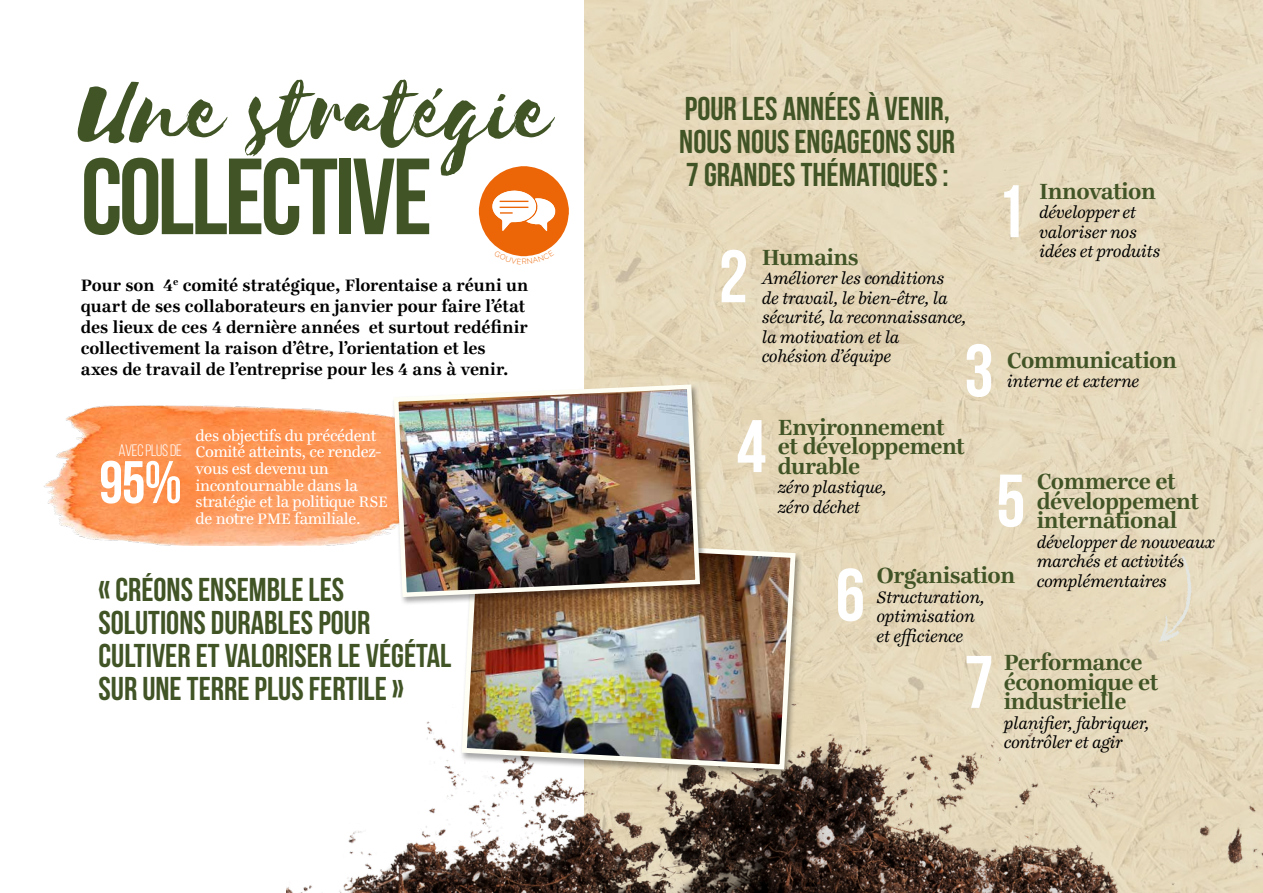
<style>
.page{position:relative;width:1263px;height:893px;background:#fff}
.page>*{position:absolute;margin:0;border:0;box-sizing:border-box;transform-origin:0 0}
.t1{font:108px "Selima";color:#415426}
.t2{font:700 108px "Bebas Neue";letter-spacing:-.03em;color:#415426}
.t3{font:700 74.25px "Bebas Neue";color:#fff}
.t4{font:700 60px "Bebas Neue";color:#fff}
.t5{font:700 33px/33px "Bebas Neue";color:#415426}
.t6{font:700 24px/19.5px "Ingeborg";letter-spacing:-.02em;color:#415426}
.t7{font:italic 18px/19.5px "Ingeborg";letter-spacing:-.02em;color:#000}
.t8{font:700 18px/21px "Ingeborg";color:#000}
.t9{font:16.5px/16.5px "Ingeborg";letter-spacing:-.02em;color:#fff}
.t10{font:16.5px "Bebas Neue";letter-spacing:-.02em;color:#fff}
</style>
<div class="page">
<img style="left:585px;top:0;width:678px;height:704px">
<img style="left:286px;top:704px;width:977px;height:189px">
<img style="left:44px;top:405px;width:347px;height:141px">
<div style="left:459px;top:535px;width:344px;height:243px;background:#000;opacity:.35"></div>
<img style="left:459px;top:534px;width:339px;height:238px">
<div style="left:391px;top:384px;width:316px;height:222px;background:#000;opacity:.35"></div>
<img style="left:391px;top:382px;width:311px;height:217px">
<svg style="left:1158px;top:556px;width:34px;height:86px"></svg>
<svg style="left:479px;top:166px;width:90px;height:91px"></svg>
<h1 class="t1" style="left:81px;top:52px;width:473px">Une stratégie</h1>
<h1 class="t2" style="left:81px;top:138px;width:353px">COLLECTIVE</h1>
<p class="t8" style="left:81px;top:274px;width:449px">Pour son 4<sup>e</sup> comité stratégique, Florentaise a réuni un quart de ses collaborateurs en janvier pour faire l’état des lieux de ces 4 dernière années et surtout redéfinir collectivement la raison d’être, l’orientation et les<br>axes de travail de l’entreprise pour les 4 ans à venir.</p>
<p class="t10" style="left:119px;top:441px;width:65px">AVEC PLUS DE</p>
<h3 class="t4" style="left:99px;top:449px;width:84px">95%</h3>
<p class="t9" style="left:196px;top:427px;width:194px">des objectifs du précédent<br>Comité atteints, ce rendez&shy;vous est devenu un incontournable dans la stratégie et la politique RSE de notre PME familiale.</p>
<h3 class="t5" style="left:99px;top:573px;width:354px">« CRÉONS ENSEMBLE LES<br>SOLUTIONS DURABLES POUR<br>CULTIVER ET VALORISER LE VÉGÉTAL<br>SUR UNE TERRE PLUS FERTILE »</h3>
<h3 class="t5" style="left:679px;top:92px;width:277px">POUR LES ANNÉES À VENIR,<br>NOUS NOUS ENGAGEONS SUR<br>7 GRANDES THÉMATIQUES :</h3>
<h2 class="t3" style="left:719px;top:236px;width:31px">2</h2>
<h3 class="t6" style="left:762px;top:247px;width:99px">Humains</h3>
<p class="t7" style="left:762px;top:269px;width:207px">Améliorer les conditions<br>de travail, le bien-être, la sécurité, la reconnaissance, la motivation et la cohésion d’équipe</p>
<h2 class="t3" style="left:964px;top:330px;width:31px">3</h2>
<h2 class="t3" style="left:996px;top:171px;width:31px">1</h2>
<h3 class="t6" style="left:1039px;top:182px;width:118px">Innovation</h3>
<p class="t7" style="left:1039px;top:204px;width:123px">développer et valoriser nos idées et produits</p>
<h3 class="t6" style="left:1007px;top:351px;width:171px">Communication</h3>
<p class="t7" style="left:1007px;top:373px;width:134px">interne et externe</p>
<h2 class="t3" style="left:737px;top:406px;width:31px">4</h2>
<h3 class="t6" style="left:778px;top:417px;width:188px">Environnement et développement durable</h3>
<p class="t7" style="left:778px;top:478px;width:111px">zéro plastique, zéro déchet</p>
<h2 class="t3" style="left:996px;top:460px;width:31px">5</h2>
<h3 class="t6" style="left:876px;top:566px;width:140px">Organisation</h3>
<p class="t7" style="left:876px;top:588px;width:110px">Structuration, optimisation et efficience</p>
<h2 class="t3" style="left:836px;top:554px;width:31px">6</h2>
<h3 class="t6" style="left:1037px;top:472px;width:163px">Commerce et développement international</h3>
<p class="t7" style="left:1037px;top:533px;width:180px">développer de nouveaux marchés et activités complémentaires</p>
<h2 class="t3" style="left:964px;top:641px;width:31px">7</h2>
<h3 class="t6" style="left:1004px;top:653px;width:156px">Performance économique et industrielle</h3>
<p class="t7" style="left:1004px;top:714px;width:147px">planifier, fabriquer, contrôler et agir</p>
</div>
